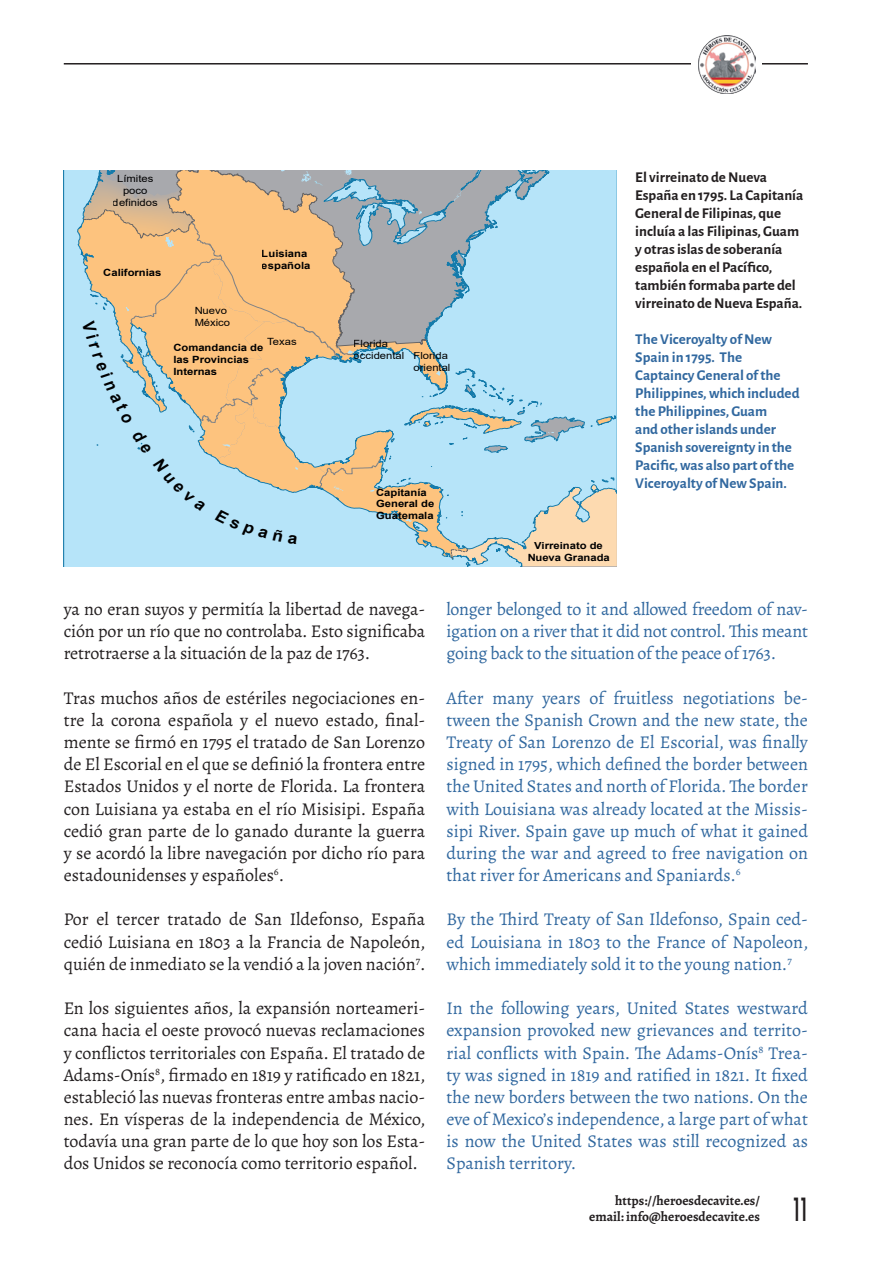
<style>
.page{position:relative;width:893px;height:1263px;background:#fff}
.page>*{position:absolute;margin:0;border:0;box-sizing:border-box;transform-origin:0 0}
.t1{font:700 36px "Josefin Sans";color:#231f20;scale:.75 1}
.t2{font:18px/22.2px "Alegreya";letter-spacing:-.005em;color:#231f20;text-align:justify}
.t3{font:18px/22.2px "Alegreya";color:#31689f;text-align:justify}
.t4{font:700 15px/18px "Alegreya Sans";color:#31689f}
.t5{font:700 15px/18px "Alegreya Sans";color:#231f20}
.t6{font:700 13.5px "Alegreya";color:#231f20}
.t7{font:700 9.9px/12px "Arial";color:#000001;scale:1.13 1}
.t8{font:9.9px/12px "Arial";color:#000001;scale:1.13 1}
</style>
<div class="page">
<hr style="left:64px;top:63px;width:744px;height:2px;background:#231f20">
<div style="left:692px;top:29px;width:70px;height:71px;background:#fff"></div>
<img style="left:698px;top:36px;width:57px;height:57px">
<svg style="left:64px;top:170px;width:14px;height:396px;background:#b4e2f8"></svg>
<svg style="left:78px;top:170px;width:539px;height:396px;background:#c4cfc8"></svg>
<p class="t8" style="left:113px;top:172px;width:41px;text-align:center">Límites poco definidos</p>
<p class="t7" style="left:103px;top:266px;width:53px">Californias</p>
<p class="t8" style="left:194px;top:304px;width:33px">Nuevo<br>México</p>
<p class="t7" style="left:262px;top:247px;width:45px">Luisiana española</p>
<p class="t8" style="left:267px;top:335px;width:28px">Texas</p>
<p class="t7" style="left:173px;top:341px;width:81px">Comandancia de las Provincias<br>Internas</p>
<p class="t8" style="left:354px;top:337px;width:32px">Florida</p>
<p class="t8" style="left:354px;top:349px;width:85px">occidental Florida</p>
<p class="t8" style="left:414px;top:362px;width:34px">oriental</p>
<p class="t7" style="left:376px;top:486px;width:53px">Capitanía<br>General de<br>Guatemala</p>
<p class="t7" style="left:527px;top:540px;width:75px;text-align:center">Virreinato de<br>Nueva Granada</p>
<p class="t5" style="left:635px;top:167px;width:170px">El virreinato de Nueva<br>España en 1795. La Capitanía<br>General de Filipinas, que incluía a las Filipinas, Guam y otras islas de soberanía española en el Pacífico, también formaba parte del virreinato de Nueva España.</p>
<p class="t4" style="left:635px;top:329px;width:166px">The Viceroyalty of New<br>Spain in 1795. The<br>Captaincy General of the<br>Philippines, which included the Philippines, Guam<br>and other islands under<br>Spanish sovereignty in the<br>Pacific, was also part of the<br>Viceroyalty of New Spain.</p>
<p class="t2" style="left:64px;top:598px;width:363px">ya no eran suyos y permitía la libertad de navega&shy;ción por un río que no controlaba. Esto significaba retrotraerse a la situación de la paz de 1763.</p>
<p class="t2" style="left:64px;top:686px;width:363px">Tras muchos años de estériles negociaciones en&shy;tre la corona española y el nuevo estado, final&shy;mente se firmó en 1795 el tratado de San Lorenzo de El Escorial en el que se definió la frontera entre Estados Unidos y el norte de Florida. La frontera con Luisiana ya estaba en el río Misisipi. España cedió gran parte de lo ganado durante la guerra y se acordó la libre navegación por dicho río para estadounidenses y españoles<sup>6</sup>.</p>
<p class="t2" style="left:64px;top:908px;width:363px">Por el tercer tratado de San Ildefonso, España cedió Luisiana en 1803 a la Francia de Napoleón, quién de inmediato se la vendió a la joven nación<sup>7</sup>.</p>
<p class="t2" style="left:64px;top:997px;width:363px">En los siguientes años, la expansión norteameri&shy;cana hacia el oeste provocó nuevas reclamaciones y conflictos territoriales con España. El tratado de Adams-Onís<sup>8</sup>, firmado en 1819 y ratificado en 1821, estableció las nuevas fronteras entre ambas nacio&shy;nes. En vísperas de la independencia de México, todavía una gran parte de lo que hoy son los Esta&shy;dos Unidos se reconocía como territorio español.</p>
<p class="t3" style="left:446px;top:598px;width:363px">longer belonged to it and allowed freedom of nav&shy;igation on a river that it did not control. This meant going back to the situation of the peace of 1763.</p>
<p class="t3" style="left:446px;top:686px;width:363px">After many years of fruitless negotiations be&shy;tween the Spanish Crown and the new state, the Treaty of San Lorenzo de El Escorial, was finally signed in 1795, which defined the border between the United States and north of Florida. The border with Louisiana was already located at the Missis&shy;sipi River. Spain gave up much of what it gained during the war and agreed to free navigation on that river for Americans and Spaniards.<sup>6</sup></p>
<p class="t3" style="left:446px;top:908px;width:363px">By the Third Treaty of San Ildefonso, Spain ced&shy;ed Louisiana in 1803 to the France of Napoleon, which immediately sold it to the young nation.<sup>7</sup></p>
<p class="t3" style="left:446px;top:997px;width:363px">In the following years, United States westward expansion provoked new grievances and territo&shy;rial conflicts with Spain. The Adams-Onís<sup>8</sup> Trea&shy;ty was signed in 1819 and ratified in 1821. It fixed the new borders between the two nations. On the eve of Mexico’s independence, a large part of what is now the United States was still recognized as Spanish territory.</p>
<p class="t6" style="left:615px;top:1191px;width:146px">https://heroesdecavite.es/</p>
<p class="t6" style="left:589px;top:1207px;width:172px">email: info@heroesdecavite.es</p>
<p class="t1" style="left:793px;top:1187px;width:21px">11</p>
</div>
